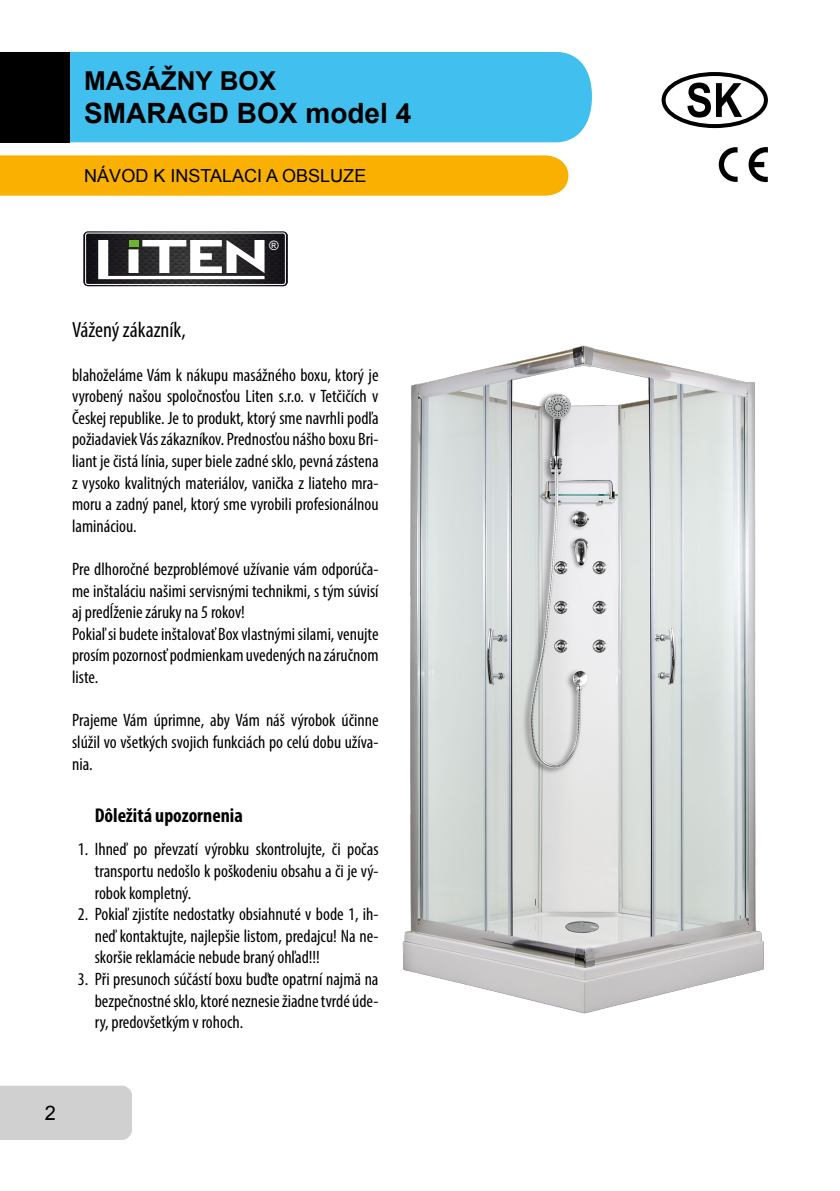
<style>
.page{position:relative;width:840px;height:1191px;background:#fff}
.page>*{position:absolute;margin:0;border:0;box-sizing:border-box;transform-origin:0 0}
.t1{font:700 28px "Arial";color:#000}
.t2{font:700 26px "Arial";color:#000}
.t3{font:condensed 22px "Myriad Pro";color:#000}
.t4{font:700 condensed 20px "Myriad Pro";color:#000}
.t5{font:20px "Arial";color:#000}
.t6{font:condensed 18px/21.6px "Myriad Pro";color:#000;text-align:justify}
.t7{font:18px "Arial";color:#000}
.t8{font:13px "Arial";color:#fff}
</style>
<div class="page">
<div style="left:0;top:1085px;width:132px;height:55px;background:#d0d0d0"></div>
<div style="left:0;top:155px;width:568px;height:41px;background:#f9b000"></div>
<div style="left:69px;top:52px;width:522px;height:90px;background:#41c0f0"></div>
<div style="left:0;top:52px;width:69px;height:90px;background:#000"></div>
<svg style="left:748px;top:147px;width:19px;height:35px"></svg>
<svg style="left:718px;top:147px;width:19px;height:35px"></svg>
<div style="left:661px;top:72px;width:106px;height:56px;border:4px solid #000;border-radius:50%"></div>
<svg style="left:687px;top:83px;width:54px;height:35px"></svg>
<img style="left:83px;top:231px;width:204px;height:55px">
<svg style="left:98px;top:240px;width:166px;height:39px"></svg>
<div style="left:128px;top:240px;width:10px;height:6px;background:#6db52d"></div>
<div style="left:85px;top:232px;width:201px;height:53px;border:1px solid #fff;border-radius:2px"></div>
<img style="left:402px;top:345px;width:362px;height:669px">
<h2 class="t2" style="left:84px;top:63px;width:193px">MASÁŽNY BOX</h2>
<h1 class="t1" style="left:84px;top:95px;width:328px">SMARAGD BOX model 4</h1>
<p class="t7" style="left:84px;top:164px;width:283px">NÁVOD K INSTALACI A OBSLUZE</p>
<p class="t8" style="left:269px;top:236px;width:11px">®</p>
<p class="t3" style="left:72px;top:317px;width:115px">Vážený zákazník,</p>
<p class="t6" style="left:72px;top:363px;width:308px">blahoželáme Vám k nákupu masážného boxu, ktorý je vyrobený našou spoločnosťou Liten s.r.o. v Tetčičích v Českej republike. Je to produkt, ktorý sme navrhli podľa požiadaviek Vás zákazníkov. Prednosťou nášho boxu Bri&shy;liant je čistá línia, super biele zadné sklo, pevná zástena z vysoko kvalitných materiálov, vanička z liateho mra&shy;moru a zadný panel, ktorý sme vyrobili profesionálnou lamináciou.</p>
<p class="t6" style="left:72px;top:558px;width:308px;text-align:left">Pre dlhoročné bezproblémové užívanie vám odporúča&shy;me inštaláciu našimi servisnými technikmi, s tým súvisí aj predĺženie záruky na 5 rokov!<br>Pokiaľ si budete inštalovať Box vlastnými silami, venujte prosím pozornosť podmienkam uvedených na záručnom liste.</p>
<p class="t6" style="left:72px;top:709px;width:308px">Prajeme Vám úprimne, aby Vám náš výrobok účinne slúžil vo všetkých svojich funkciách po celú dobu užíva&shy;nia.</p>
<p class="t4" style="left:95px;top:803px;width:149px">Dôležitá upozornenia</p>
<p class="t6" style="left:95px;top:838px;width:285px;text-indent:-17px">1. Ihneď po převzatí výrobku skontrolujte, či počas transportu nedošlo k poškodeniu obsahu a či je vý&shy;robok kompletný.</p>
<p class="t6" style="left:95px;top:903px;width:285px;text-indent:-17px">2. Pokiaľ zjistíte nedostatky obsiahnuté v bode 1, ih&shy;neď kontaktujte, najlepšie listom, predajcu! Na ne&shy;skoršie reklamácie nebude braný ohľad!!!</p>
<p class="t6" style="left:95px;top:968px;width:285px;text-indent:-17px">3. Při presunoch súčástí boxu buďte opatrní najmä na bezpečnostné sklo, ktoré neznesie žiadne tvrdé úde&shy;ry, predovšetkým v rohoch.</p>
<p class="t5" style="left:45px;top:1099px;width:13px">2</p>
</div>
